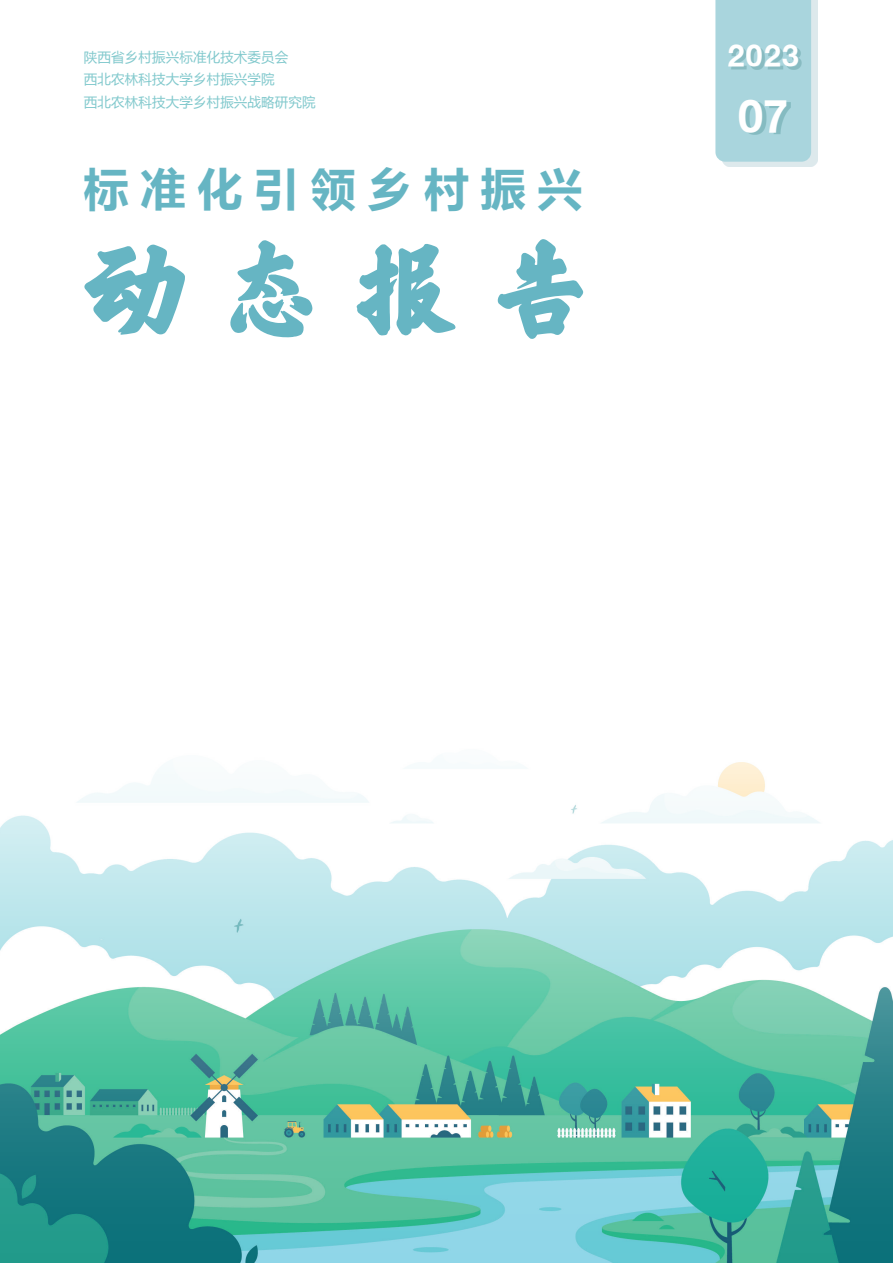
<style>
.page{position:relative;width:893px;height:1263px;background:#fff}
.page>*{position:absolute;margin:0;border:0;box-sizing:border-box;transform-origin:0 0}
.t1{font:105px "FZBANGSHUXINGJW GB1 0";color:#66b5c3}
.t2{font:700 45px "Microsoft Ya Hei";letter-spacing:.26em;color:#66b5c3}
.t3{font:700 45px "Helvetica Neue";color:#fff}
.t4{font:700 30px "Helvetica Neue";color:#fff}
.t5{font:13.65px "Microsoft Ya Hei";letter-spacing:.01em;color:#82c9cd}
</style>
<div class="page">
<img style="left:0;top:762px;width:893px;height:501px">
<div style="left:722px;top:0;width:96px;height:167px;background:#dde9ec"></div>
<div style="left:715px;top:0;width:96px;height:162px;background:#a9d5dd"></div>
<div style="left:731px;top:48px;width:70px;height:22px;background:#7db3b8;opacity:.75"></div>
<div style="left:743px;top:102px;width:47px;height:33px;background:#79b3b8;opacity:.75"></div>
<p class="t5" style="left:84px;top:47px;width:206px">陕西省乡村振兴标准化技术委员会</p>
<p class="t5" style="left:84px;top:70px;width:192px">西北农林科技大学乡村振兴学院</p>
<p class="t5" style="left:84px;top:92px;width:233px">西北农林科技大学乡村振兴战略研究院</p>
<p class="t2" style="left:84px;top:157px;width:500px">标准化引领乡村振兴</p>
<p class="t1" style="left:84px;top:231px;width:513px">动态报告</p>
<p class="t4" style="left:728px;top:37px;width:73px">2023</p>
<p class="t3" style="left:738px;top:88px;width:52px">07</p>
</div>
